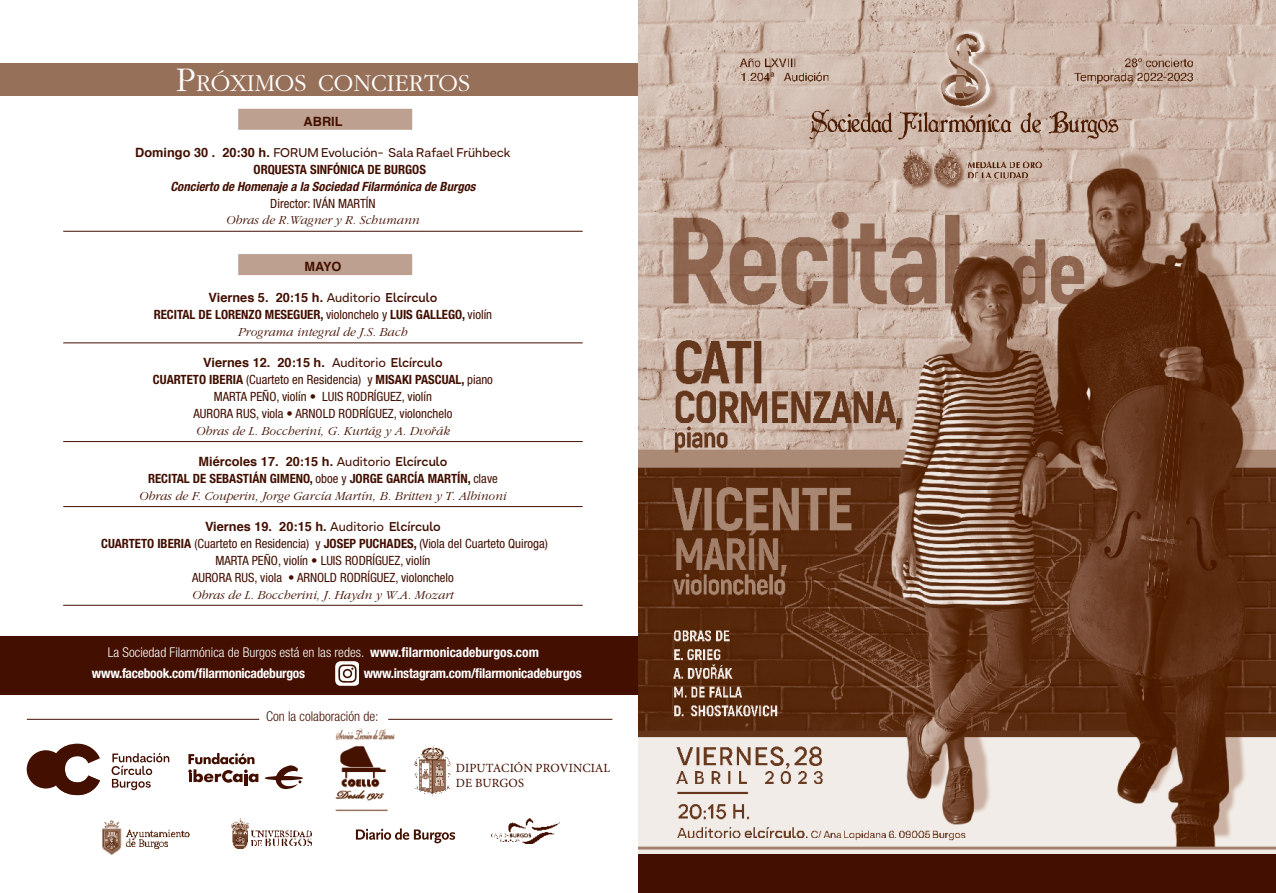
<style>
.page{position:relative;width:1276px;height:893px;background:#fff}
.page>*{position:absolute;margin:0;border:0;box-sizing:border-box;transform-origin:0 0}
.t1{font:300 25.2px "Garamond";color:#fff}
.t2{font:700 condensed 13.5px "Helvetica Neue";letter-spacing:-.02em;color:#fff}
.t3{font:300 condensed 13.5px "Helvetica Neue";color:#fff}
.t4{font:300 condensed 13.5px "Helvetica Neue";color:#420f00}
.t5{font:condensed 12.75px/16.8px "Helvetica Neue";color:#420f00;text-align:center}
.t6{font:italic 300 12.75px/16.8px "Garamond";color:#420f00;text-align:center}
.t7{font:700 condensed 12.75px/16.8px "Helvetica Neue";color:#420f00;text-align:center}
.t8{font:12.75px "Armin Grotesk";color:#420f00}
.t9{font:italic 700 condensed 12.75px "Helvetica Neue";color:#420f00}
.t10{font:700 12.75px "Helvetica";color:#420f00}
.t11{font:12.45px/14.2px "Minion Pro";letter-spacing:.005em;color:#420f00}
.s1{font-size:36px}
.s2{font-family:"Helvetica";font-weight:700}
.s3{font-family:"Helvetica";font-stretch:normal}
.s4{font-family:"Armin Grotesk";font-weight:400;font-stretch:normal}
.s5{font-family:"Armin Grotesk";font-weight:600;font-stretch:normal}
.s6{font-weight:400}
.s7{font-family:"Garamond";font-weight:300;font-style:italic;font-stretch:normal}
.s8{font-family:"Helvetica";font-weight:700;font-stretch:normal}
.s9{font-family:"Armin Grotesk";font-stretch:normal}
.s10{font-weight:700}
.s11{font-family:"Times New Roman";font-style:italic;font-stretch:normal}
.s12{font-family:"Helvetica";font-weight:700;font-style:normal}
.s13{font-family:"Armin Grotesk";font-weight:400;font-style:normal}
.s14{font-family:"Armin Grotesk";font-weight:600;font-style:normal}
.s15{font-family:"Helvetica Neue";font-weight:700;font-style:normal;font-stretch:condensed}
.s16{font-family:"Helvetica Neue";font-weight:400;font-style:normal;font-stretch:condensed}
</style>
<div class="page">
<div style="left:638px;top:802px;width:638px;height:91px;background:#420f00"></div>
<img style="left:638px;top:0;width:638px;height:854px">
<img style="left:335px;top:728px;width:60px;height:84px">
<div style="left:0;top:64px;width:638px;height:32px;background:#97705a"></div>
<div style="left:0;top:636px;width:638px;height:58px;background:#420f00"></div>
<img style="left:335px;top:661px;width:24px;height:24px">
<svg style="left:265px;top:776px;width:38px;height:4px"></svg>
<svg style="left:276px;top:765px;width:25px;height:24px"></svg>
<svg style="left:188px;top:753px;width:70px;height:33px"></svg>
<img style="left:232px;top:819px;width:79px;height:30px">
<hr style="left:27px;top:719px;width:232px;height:1px;background:#420f00">
<hr style="left:388px;top:719px;width:224px;height:1px;background:#420f00">
<svg style="left:112px;top:753px;width:57px;height:37px"></svg>
<svg style="left:27px;top:744px;width:73px;height:51px"></svg>
<img style="left:102px;top:821px;width:88px;height:34px">
<div style="left:238px;top:109px;width:174px;height:21px;background:#bda08f"></div>
<hr style="left:63px;top:231px;width:520px;height:1px;background:#420f00">
<div style="left:238px;top:254px;width:174px;height:21px;background:#bda08f"></div>
<hr style="left:63px;top:342px;width:520px;height:1px;background:#420f00">
<hr style="left:63px;top:441px;width:520px;height:1px;background:#420f00">
<hr style="left:63px;top:506px;width:520px;height:1px;background:#420f00">
<hr style="left:63px;top:605px;width:520px;height:1px;background:#420f00">
<svg style="left:356px;top:828px;width:99px;height:15px"></svg>
<img style="left:491px;top:818px;width:68px;height:25px">
<img style="left:414px;top:745px;width:36px;height:50px">
<p class="t1" style="left:176px;top:70px;width:296px"><span class="s1">P</span>RÓXIMOS CONCIERTOS</p>
<p class="t10" style="left:304px;top:111px;width:40px">ABRIL</p>
<p class="t8" style="left:135px;top:145px;width:377px"><span class="s2">Domingo 30 . 20:30 h.</span> FORUM Evolución- Sala Rafael Frühbeck</p>
<p class="t7" style="left:254px;top:161px;width:174px">ORQUESTA SINFÓNICA DE BURGOS</p>
<p class="t9" style="left:170px;top:179px;width:306px">Concierto de Homenaje a la Sociedad Filarmónica de Burgos</p>
<p class="t5" style="left:270px;top:195px;width:107px">Director: IVÁN MARTÍN</p>
<p class="t6" style="left:226px;top:212px;width:195px">Obras de R.Wagner y R. Schumann</p>
<p class="t10" style="left:304px;top:256px;width:39px">MAYO</p>
<p class="t7" style="left:154px;top:289px;width:340px"><span class="s3">Viernes 5. 20:15 h.</span> <span class="s4">Auditorio</span> <span class="s5">Elcírculo<br></span>RECITAL DE LORENZO MESEGUER, <span class="s6">violonchelo y</span> LUIS GALLEGO, <span class="s6">violín<br></span><span class="s7">Programa integral de J.S. Bach</span></p>
<p class="t5" style="left:153px;top:354px;width:341px"><span class="s8">Viernes 12. 20:15 h.</span> <span class="s9">Auditorio</span> <span class="s5">Elcírculo<br></span><span class="s10">CUARTETO IBERIA</span> (Cuarteto en Residencia) y <span class="s10">MISAKI PASCUAL,</span> piano MARTA PEÑO, violín • LUIS RODRÍGUEZ, violín<br>AURORA RUS, viola • ARNOLD RODRÍGUEZ, violonchelo<br><span class="s7">Obras de L. Boccherini, G. Kurtág y A. Dvo</span><span class="s11">ř</span><span class="s7">ák</span></p>
<p class="t6" style="left:139px;top:454px;width:369px"><span class="s12">Miércoles 17. 20:15 h.</span> <span class="s13">Auditorio</span> <span class="s14">Elcírculo<br></span><span class="s15">RECITAL DE SEBASTIÁN GIMENO,</span> <span class="s16">oboe y</span> <span class="s15">JORGE GARCÍA MARTÍN,</span> <span class="s16">clave<br></span>Obras de F. Couperin, Jorge García Martín, B. Britten y T. Albinoni</p>
<p class="t5" style="left:101px;top:518px;width:448px"><span class="s8">Viernes 19. 20:15 h.</span> <span class="s9">Auditorio</span> <span class="s5">Elcírculo<br></span><span class="s10">CUARTETO IBERIA</span> (Cuarteto en Residencia) y <span class="s10">JOSEP PUCHADES,</span> (Viola del Cuarteto Quiroga)<br>MARTA PEÑO, violín • LUIS RODRÍGUEZ, violín<br>AURORA RUS, viola • ARNOLD RODRÍGUEZ, violonchelo<br><span class="s7">Obras de L. Boccherini, J. Haydn y W.A. Mozart</span></p>
<p class="t3" style="left:108px;top:645px;width:432px">La Sociedad Filarmónica de Burgos está en las redes. <span class="s10">www.filarmonicadeburgos.com</span></p>
<p class="t2" style="left:92px;top:665px;width:215px">www.facebook.com/filarmonicadeburgos</p>
<p class="t2" style="left:364px;top:665px;width:220px">www.instagram.com/filarmonicadeburgos</p>
<p class="t4" style="left:266px;top:708px;width:114px">Con la colaboración de:</p>
<p class="t11" style="left:456px;top:761px;width:156px">DIPUTACIÓN PROVINCIAL<br>DE BURGOS</p>
</div>
